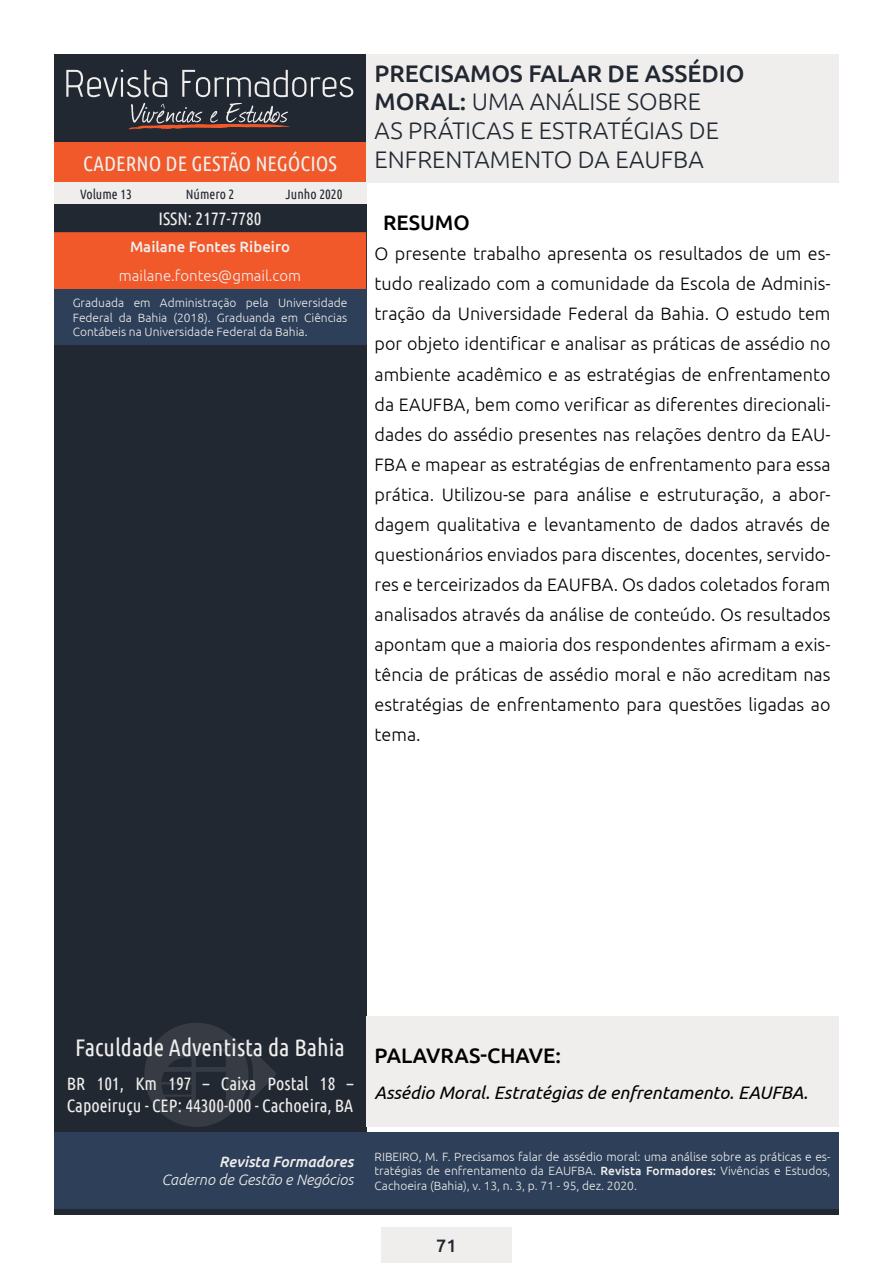
<style>
.page{position:relative;width:893px;height:1263px;background:#fff}
.page>*{position:absolute;margin:0;border:0;box-sizing:border-box;transform-origin:0 0}
.t1{font:300 24px/28.8px "Ubuntu";color:#222832}
.t2{font:24px "Ubuntu Condensed";color:#efeeed}
.t3{font:21px "Ubuntu Condensed";color:#efeeed}
.t4{font:500 21px "Ubuntu";color:#000}
.t5{font:300 18px/30px "Ubuntu";color:#000;text-align:justify}
.t6{font:18px/21.6px "Ubuntu Condensed";color:#efeeed}
.t7{font:italic 18px "Ubuntu";color:#000}
.t8{font:500 18px "Ubuntu";color:#222832}
.t9{font:italic 300 15px "Ubuntu";color:#efeeed}
.t10{font:300 15px "Ubuntu";color:#efeeed}
.t11{font:500 15px "Ubuntu";color:#efeeed}
.t12{font:italic 500 15px "Ubuntu";color:#efeeed}
.t13{font:13.5px "Ubuntu Condensed";color:#222832}
.t14{font:300 12px/14.4px "Ubuntu";color:#efeeed;text-align:justify}
.s1{font-weight:500}
</style>
<div class="page">
<div style="left:54px;top:54px;width:312px;height:1161px;background:#222832"></div>
<svg style="left:66px;top:69px;width:287px;height:61px"></svg>
<div style="left:54px;top:142px;width:312px;height:41px;background:#f1582a"></div>
<div style="left:54px;top:183px;width:312px;height:21px;background:#efeeed"></div>
<svg style="left:144px;top:1023px;width:132px;height:104px"></svg>
<div style="left:381px;top:1228px;width:131px;height:35px;background:#efeeed"></div>
<div style="left:54px;top:1209px;width:785px;height:6px;background:#222832"></div>
<div style="left:54px;top:1132px;width:312px;height:77px;background:#2e4059"></div>
<div style="left:366px;top:54px;width:473px;height:129px;background:#efeeed"></div>
<div style="left:366px;top:1016px;width:473px;height:111px;background:#efeeed"></div>
<div style="left:366px;top:1132px;width:473px;height:77px;background:#2e4059"></div>
<div style="left:54px;top:232px;width:312px;height:57px;background:#f1582a"></div>
<div style="left:54px;top:289px;width:312px;height:56px;background:#2e4059"></div>
<p class="t3" style="left:83px;top:150px;width:255px">CADERNO DE GESTÃO NEGÓCIOS</p>
<p class="t13" style="left:80px;top:186px;width:54px">Volume 13</p>
<p class="t13" style="left:186px;top:186px;width:50px">Número 2</p>
<p class="t13" style="left:286px;top:186px;width:58px">Junho 2020</p>
<p class="t6" style="left:158px;top:207px;width:105px">ISSN: 2177-7780</p>
<p class="t11" style="left:130px;top:237px;width:161px">Mailane Fontes Ribeiro</p>
<p class="t10" style="left:119px;top:267px;width:184px">mailane.fontes@gmail.com</p>
<p class="t14" style="left:73px;top:295px;width:276px">Graduada em Administração pela Universidade Federal da Bahia (2018). Graduanda em Ciências Contábeis na Universidade Federal da Bahia.</p>
<h1 class="t1" style="left:375px;top:58px;width:372px"><span class="s1">PRECISAMOS FALAR DE ASSÉDIO<br>MORAL:</span> UMA ANÁLISE SOBRE<br>AS PRÁTICAS E ESTRATÉGIAS DE<br>ENFRENTAMENTO DA EAUFBA</h1>
<p class="t4" style="left:383px;top:210px;width:88px">RESUMO</p>
<p class="t5" style="left:375px;top:239px;width:457px">O presente trabalho apresenta os resultados de um es&shy;tudo realizado com a comunidade da Escola de Adminis&shy;tração da Universidade Federal da Bahia. O estudo tem por objeto identificar e analisar as práticas de assédio no ambiente acadêmico e as estratégias de enfrentamento da EAUFBA, bem como verificar as diferentes direcionali&shy;dades do assédio presentes nas relações dentro da EAU-FBA e mapear as estratégias de enfrentamento para essa prática. Utilizou-se para análise e estruturação, a abor&shy;dagem qualitativa e levantamento de dados através de questionários enviados para discentes, docentes, servido&shy;res e terceirizados da EAUFBA. Os dados coletados foram analisados através da análise de conteúdo. Os resultados apontam que a maioria dos respondentes afirmam a exis&shy;tência de práticas de assédio moral e não acreditam nas estratégias de enfrentamento para questões ligadas ao tema.</p>
<h1 class="t2" style="left:75px;top:1033px;width:271px">Faculdade Adventista da Bahia</h1>
<p class="t6" style="left:67px;top:1073px;width:288px">BR 101, Km 197 – Caixa Postal 18 –<br>Capoeiruçu - CEP: 44300-000 - Cachoeira, BA</p>
<p class="t12" style="left:219px;top:1153px;width:136px">Revista Formadores</p>
<p class="t9" style="left:161px;top:1171px;width:193px">Caderno de Gestão e Negócios</p>
<p class="t4" style="left:375px;top:1042px;width:188px">PALAVRAS-CHAVE:</p>
<p class="t7" style="left:375px;top:1082px;width:435px">Assédio Moral. Estratégias de enfrentamento. EAUFBA.</p>
<p class="t14" style="left:375px;top:1149px;width:457px">RIBEIRO, M. F. Precisamos falar de assédio moral: uma análise sobre as práticas e es&shy;tratégias de enfrentamento da EAUFBA. <span class="s1">Revista Formadores:</span> Vivências e Estudos, Cachoeira (Bahia), v. 13, n. 3, p. 71 - 95, dez. 2020.</p>
<p class="t8" style="left:436px;top:1234px;width:22px">71</p>
</div>
